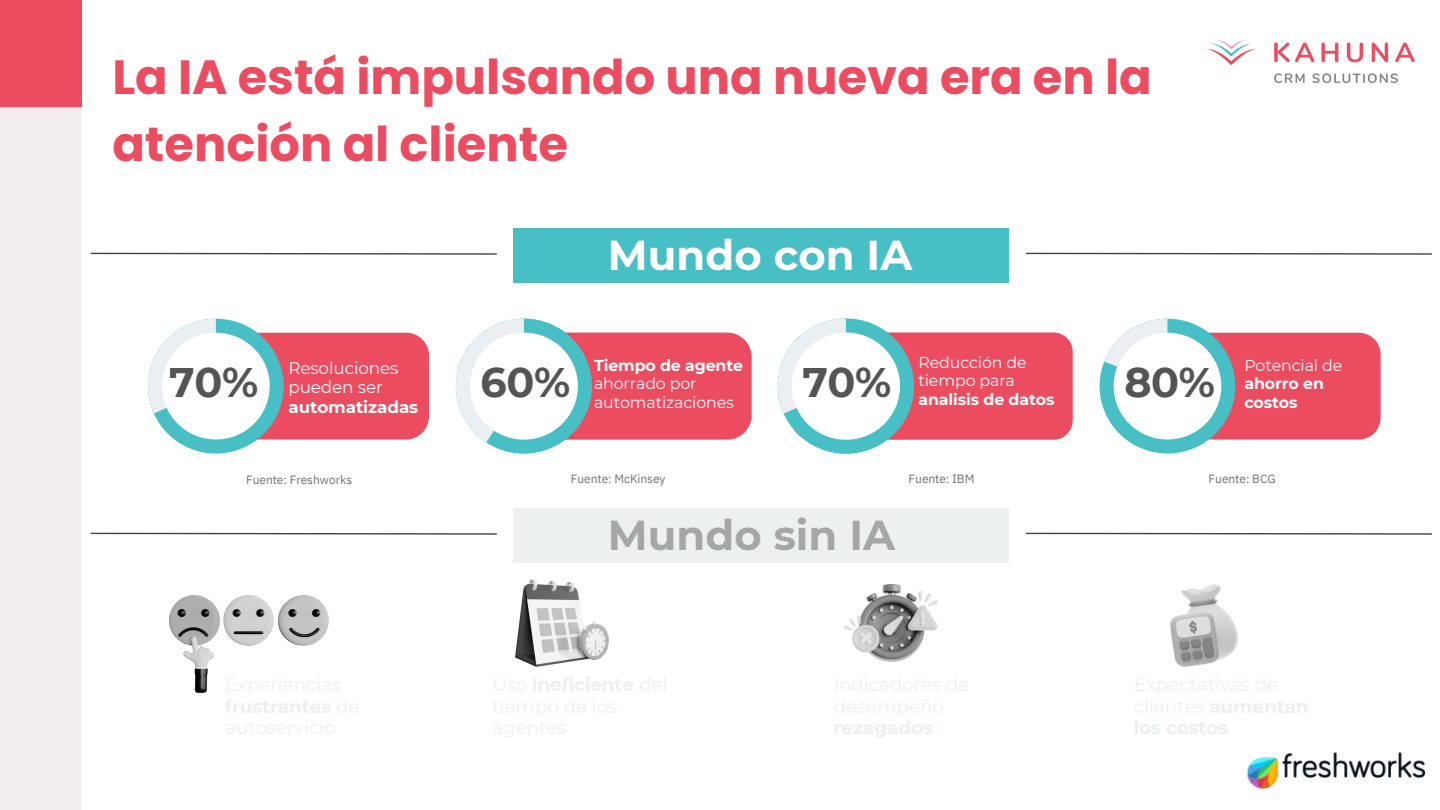
<style>
.page{position:relative;width:1440px;height:810px;background:#fff}
.page>*{position:absolute;margin:0;border:0;box-sizing:border-box;transform-origin:0 0}
.t1{font:700 48px/66.8px "Poppins";color:#ec4c60}
.t2{font:700 41.7px "Montserrat";color:#fff}
.t3{font:700 41.7px "Montserrat";color:#a6a6a6}
.t4{font:700 41.2px "Montserrat";letter-spacing:-.01em;color:#545454}
.t5{font:16.8px/19.5px "Montserrat";letter-spacing:-.005em;color:#fff}
.t6{font:15.8px/18.8px "Montserrat";letter-spacing:-.005em;color:#fff}
.t7{font:700 15.8px/18.8px "Montserrat";letter-spacing:-.005em;color:#fff}
.t8{font:12px "IBM Plex Sans";letter-spacing:-.005em;color:#737373}
.s1{font-weight:700}
.s2{font-weight:400}
</style>
<div class="page">
<div style="left:0;top:92px;width:81px;height:718px;background:#f3ecef"></div>
<div style="left:0;top:0;width:82px;height:106px;background:#ec4c60"></div>
<img style="left:1207px;top:40px;width:208px;height:43px">
<div style="left:514px;top:229px;width:495px;height:54px;background:#48bec5"></div>
<svg style="left:1026px;top:252px;width:406px;height:3px"></svg>
<svg style="left:90px;top:252px;width:407px;height:3px"></svg>
<div style="left:514px;top:509px;width:495px;height:54px;background:#ecf0f1"></div>
<svg style="left:1026px;top:532px;width:406px;height:3px"></svg>
<svg style="left:90px;top:532px;width:407px;height:3px"></svg>
<img style="left:169px;top:596px;width:159px;height:97px">
<img style="left:845px;top:585px;width:93px;height:77px">
<img style="left:515px;top:580px;width:93px;height:86px">
<img style="left:1170px;top:585px;width:68px;height:82px">
<div style="left:162px;top:333px;width:267px;height:107px;background:#ec4c60;border-radius:23px"></div>
<div style="left:148px;top:319px;width:136px;height:135px;background:#48bec5;border-radius:50%"></div>
<svg style="left:148px;top:319px;width:68px;height:95px"></svg>
<div style="left:162px;top:333px;width:108px;height:107px;background:#fff;border-radius:50%"></div>
<div style="left:470px;top:333px;width:282px;height:107px;background:#ec4c60;border-radius:24px"></div>
<div style="left:456px;top:319px;width:136px;height:135px;background:#48bec5;border-radius:50%"></div>
<svg style="left:455px;top:319px;width:69px;height:123px"></svg>
<div style="left:470px;top:333px;width:108px;height:107px;background:#fff;border-radius:50%"></div>
<div style="left:792px;top:332px;width:281px;height:108px;background:#ec4c60;border-radius:19px"></div>
<div style="left:778px;top:318px;width:136px;height:136px;background:#48bec5;border-radius:50%"></div>
<svg style="left:777px;top:318px;width:69px;height:96px"></svg>
<div style="left:792px;top:332px;width:108px;height:108px;background:#fff;border-radius:50%"></div>
<div style="left:1114px;top:333px;width:267px;height:107px;background:#ec4c60;border-radius:22px"></div>
<div style="left:1100px;top:319px;width:135px;height:135px;background:#48bec5;border-radius:50%"></div>
<svg style="left:1104px;top:319px;width:63px;height:67px"></svg>
<div style="left:1114px;top:333px;width:107px;height:107px;background:#fff;border-radius:50%"></div>
<img style="left:1247px;top:752px;width:177px;height:37px">
<h2 class="t1" style="left:112px;top:44px;width:1041px">La IA está impulsando una nueva era en la atención al cliente</h2>
<p class="t2" style="left:608px;top:230px;width:306px">Mundo con IA</p>
<p class="t5" style="left:288px;top:358px;width:131px">Resoluciones pueden ser <span class="s1">automatizadas</span></p>
<h2 class="t6" style="left:594px;top:356px;width:151px"><span class="s1">Tiempo de agente </span>ahorrado por automatizaciones</h2>
<p class="t6" style="left:918px;top:353px;width:138px">Reducción de tiempo para <span class="s1">analisis de datos</span></p>
<p class="t7" style="left:1244px;top:356px;width:99px"><span class="s2">Potencial de </span>ahorro en costos</p>
<p class="t4" style="left:169px;top:357px;width:91px">70%</p>
<p class="t4" style="left:480px;top:357px;width:91px">60%</p>
<p class="t4" style="left:802px;top:357px;width:91px">70%</p>
<p class="t4" style="left:1124px;top:357px;width:92px">80%</p>
<h4 class="t8" style="left:246px;top:472px;width:108px">Fuente: Freshworks</h4>
<p class="t8" style="left:571px;top:471px;width:96px">Fuente: McKinsey</p>
<h2 class="t8" style="left:909px;top:471px;width:67px">Fuente: IBM</h2>
<h4 class="t8" style="left:1209px;top:471px;width:69px">Fuente: BCG</h4>
<h2 class="t3" style="left:608px;top:510px;width:289px">Mundo sin IA</h2>
</div>
